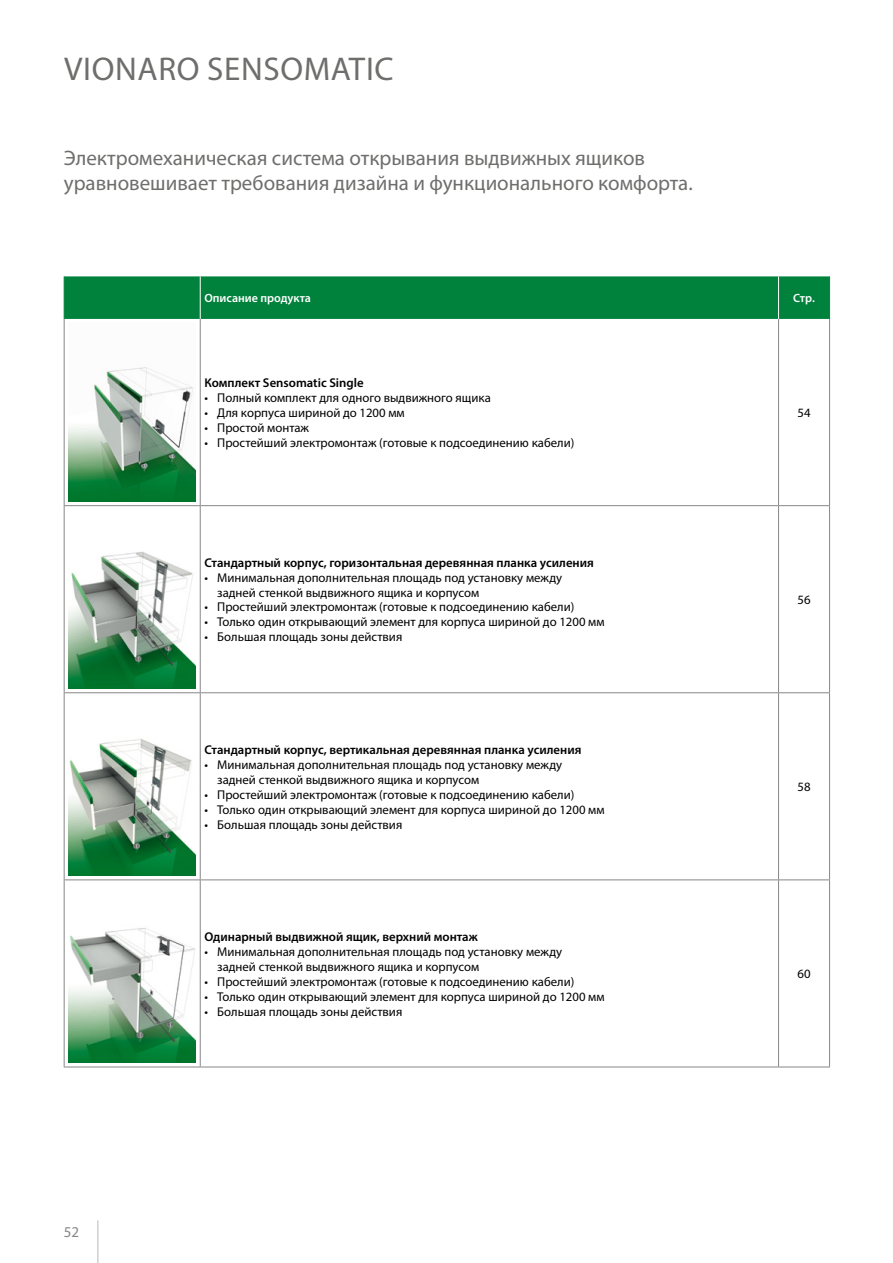
<style>
.page{position:relative;width:893px;height:1263px;background:#fff}
.page>*{position:absolute;margin:0;border:0;box-sizing:border-box;transform-origin:0 0}
.t1{font:33px "Myriad Pro";letter-spacing:.02em;color:#6e6e6d}
.t2{font:21px/25.2px "Myriad Pro";color:#6e6e6d}
.t3{font:15px "Myriad Pro";color:#868686}
.t4{font:12.75px/15px "Myriad Pro";color:#000}
.t5{font:600 12.75px "Myriad Pro";color:#000}
.t6{font:600 12px "Myriad Pro";color:#fff}
</style>
<div class="page">
<hr style="left:97px;top:1220px;width:2px;height:43px;background:#cfd0d0">
<div style="left:65px;top:276px;width:764px;height:43px;background:#00823c"></div>
<hr style="left:64px;top:319px;width:1px;height:186px;background:#868686">
<hr style="left:829px;top:319px;width:1px;height:186px;background:#868686">
<hr style="left:64px;top:505px;width:136px;height:1px;background:#868686">
<hr style="left:64px;top:506px;width:1px;height:186px;background:#868686">
<hr style="left:200px;top:505px;width:578px;height:1px;background:#868686">
<hr style="left:778px;top:505px;width:52px;height:1px;background:#868686">
<hr style="left:829px;top:506px;width:1px;height:186px;background:#868686">
<hr style="left:64px;top:692px;width:136px;height:1px;background:#868686">
<hr style="left:64px;top:693px;width:1px;height:186px;background:#868686">
<hr style="left:200px;top:692px;width:578px;height:1px;background:#868686">
<hr style="left:778px;top:692px;width:52px;height:1px;background:#868686">
<hr style="left:829px;top:693px;width:1px;height:186px;background:#868686">
<hr style="left:64px;top:879px;width:136px;height:1px;background:#868686">
<hr style="left:64px;top:880px;width:1px;height:186px;background:#868686">
<hr style="left:200px;top:879px;width:578px;height:1px;background:#868686">
<hr style="left:778px;top:879px;width:52px;height:1px;background:#868686">
<hr style="left:829px;top:880px;width:1px;height:186px;background:#868686">
<hr style="left:64px;top:1066px;width:136px;height:1px;background:#868686">
<hr style="left:200px;top:1066px;width:578px;height:1px;background:#868686">
<hr style="left:778px;top:1066px;width:52px;height:1px;background:#868686">
<hr style="left:200px;top:276px;width:1px;height:43px;background:#fff">
<hr style="left:778px;top:276px;width:1px;height:43px;background:#fff">
<hr style="left:64px;top:276px;width:1px;height:43px;background:#00823c">
<hr style="left:200px;top:319px;width:1px;height:186px;background:#868686">
<hr style="left:200px;top:506px;width:1px;height:186px;background:#868686">
<hr style="left:200px;top:693px;width:1px;height:186px;background:#868686">
<hr style="left:200px;top:880px;width:1px;height:186px;background:#868686">
<hr style="left:778px;top:319px;width:1px;height:186px;background:#868686">
<hr style="left:778px;top:506px;width:1px;height:186px;background:#868686">
<hr style="left:778px;top:693px;width:1px;height:186px;background:#868686">
<hr style="left:778px;top:880px;width:1px;height:186px;background:#868686">
<hr style="left:829px;top:276px;width:1px;height:43px;background:#00823c">
<img style="left:68px;top:367px;width:128px;height:134px">
<img style="left:68px;top:551px;width:128px;height:137px">
<img style="left:68px;top:739px;width:128px;height:137px">
<img style="left:68px;top:928px;width:128px;height:135px">
<h1 class="t1" style="left:64px;top:49px;width:331px">VIONARO SENSOMATIC</h1>
<h2 class="t2" style="left:64px;top:145px;width:630px">Электромеханическая система открывания выдвижных ящиков уравновешивает требования дизайна и функционального комфорта.</h2>
<p class="t6" style="left:204px;top:290px;width:108px">Описание продукта</p>
<p class="t6" style="left:793px;top:290px;width:23px">Стр.</p>
<p class="t3" style="left:64px;top:1222px;width:17px">52</p>
<p class="t5" style="left:204px;top:374px;width:161px">Комплект Sensomatic Single</p>
<p class="t4" style="left:204px;top:390px;width:288px">• Полный комплект для одного выдвижного ящика</p>
<p class="t4" style="left:204px;top:405px;width:202px">• Для корпуса шириной до 1200 мм</p>
<p class="t4" style="left:204px;top:420px;width:106px">• Простой монтаж</p>
<p class="t4" style="left:204px;top:435px;width:371px">• Простейший электромонтаж (готовые к подсоединению кабели)</p>
<p class="t5" style="left:204px;top:554px;width:391px">Стандартный корпус, горизонтальная деревянная планка усиления</p>
<p class="t4" style="left:217px;top:569px;width:346px;text-indent:-13px">• Минимальная дополнительная площадь под установку между задней стенкой выдвижного ящика и корпусом</p>
<p class="t4" style="left:204px;top:599px;width:371px">• Простейший электромонтаж (готовые к подсоединению кабели)</p>
<p class="t4" style="left:204px;top:614px;width:402px">• Только один открывающий элемент для корпуса шириной до 1200 мм</p>
<p class="t4" style="left:204px;top:629px;width:199px">• Большая площадь зоны действия</p>
<p class="t5" style="left:204px;top:741px;width:378px">Стандартный корпус, вертикальная деревянная планка усиления</p>
<p class="t4" style="left:217px;top:757px;width:346px;text-indent:-13px">• Минимальная дополнительная площадь под установку между задней стенкой выдвижного ящика и корпусом</p>
<p class="t4" style="left:204px;top:787px;width:371px">• Простейший электромонтаж (готовые к подсоединению кабели)</p>
<p class="t4" style="left:204px;top:802px;width:402px">• Только один открывающий элемент для корпуса шириной до 1200 мм</p>
<p class="t4" style="left:204px;top:817px;width:199px">• Большая площадь зоны действия</p>
<p class="t5" style="left:204px;top:928px;width:275px">Одинарный выдвижной ящик, верхний монтаж</p>
<p class="t4" style="left:217px;top:944px;width:346px;text-indent:-13px">• Минимальная дополнительная площадь под установку между задней стенкой выдвижного ящика и корпусом</p>
<p class="t4" style="left:204px;top:974px;width:371px">• Простейший электромонтаж (готовые к подсоединению кабели)</p>
<p class="t4" style="left:204px;top:989px;width:402px">• Только один открывающий элемент для корпуса шириной до 1200 мм</p>
<p class="t4" style="left:204px;top:1004px;width:199px">• Большая площадь зоны действия</p>
<p class="t4" style="left:797px;top:405px;width:15px">54</p>
<p class="t4" style="left:797px;top:592px;width:15px">56</p>
<p class="t4" style="left:797px;top:779px;width:15px">58</p>
<p class="t4" style="left:797px;top:966px;width:15px">60</p>
</div>
